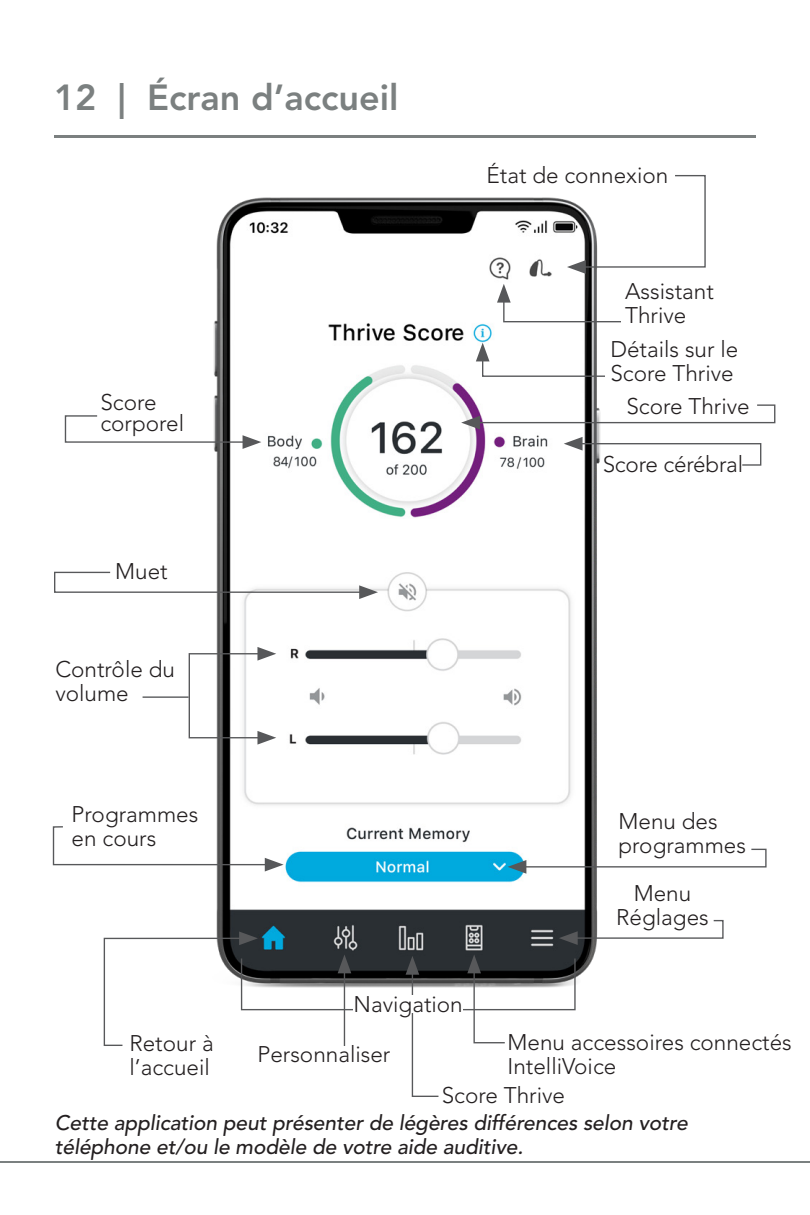
<style>
.page{position:relative;width:810px;height:1215px;background:#fff}
.page>*{position:absolute;margin:0;border:0;box-sizing:border-box;transform-origin:0 0}
._8__left_page_header{font:36px "Avenir LT SLI Std Heavy";color:#7b8080}
.Body{font:22.5px/24px "Avenir LT SLI Std Light";color:#231f20}
._9__footnote{font:italic 21px/24px "Avenir LT SLI Std Medium";letter-spacing:-.005em;color:#231f20}
</style>
<div class="page">
<hr style="left:54px;top:135px;width:702px;height:3px;background:#7b8080">
<hr style="left:0;top:1161px;width:810px;height:2px;background:#7b8080">
<img style="left:210px;top:197px;width:391px;height:806px">
<svg style="left:103px;top:931px;width:155px;height:115px"></svg>
<svg style="left:567px;top:175px;width:139px;height:99px"></svg>
<svg style="left:64px;top:415px;width:197px;height:34px"></svg>
<svg style="left:54px;top:571px;width:324px;height:28px"></svg>
<svg style="left:564px;top:437px;width:198px;height:29px"></svg>
<svg style="left:461px;top:404px;width:315px;height:25px"></svg>
<svg style="left:52px;top:825px;width:232px;height:46px"></svg>
<div style="left:241px;top:958px;width:335px;height:52px;border:1px solid #57585a"></div>
<div style="left:189px;top:653px;width:74px;height:85px;border:1px solid #57585a"></div>
<svg style="left:257px;top:731px;width:19px;height:14px"></svg>
<svg style="left:257px;top:647px;width:19px;height:14px"></svg>
<div style="left:72px;top:805px;width:136px;height:55px;background:#fff"></div>
<svg style="left:497px;top:284px;width:124px;height:39px"></svg>
<svg style="left:476px;top:343px;width:129px;height:35px"></svg>
<svg style="left:508px;top:848px;width:259px;height:26px"></svg>
<hr style="left:143px;top:696px;width:46px;height:2px;background:#57585a">
<hr style="left:344px;top:969px;width:1px;height:77px;background:#57585a">
<svg style="left:338px;top:955px;width:13px;height:18px"></svg>
<svg style="left:406px;top:956px;width:34px;height:141px"></svg>
<div style="left:354px;top:995px;width:109px;height:17px;background:#fff"></div>
<svg style="left:467px;top:955px;width:39px;height:89px"></svg>
<svg style="left:559px;top:919px;width:165px;height:26px"></svg>
<p class="_8__left_page_header" style="left:54px;top:76px;width:346px">12 | Écran d’accueil</p>
<p class="Body" style="left:100px;top:392px;width:85px;line-height:21px">Score corporel</p>
<p class="Body" style="left:115px;top:560px;width:54px">Muet</p>
<p class="Body" style="left:55px;top:658px;width:121px">Contrôle du volume</p>
<p class="Body" style="left:487px;top:163px;width:183px">État de connexion</p>
<p class="Body" style="left:625px;top:280px;width:90px">Assistant<br>Thrive</p>
<p class="Body" style="left:610px;top:337px;width:129px">Détails sur le<br>Score Thrive</p>
<p class="Body" style="left:626px;top:394px;width:125px">Score Thrive</p>
<p class="Body" style="left:603px;top:453px;width:142px">Score cérébral</p>
<p class="Body" style="left:72px;top:803px;width:128px">Programmes en cours</p>
<p class="Body" style="left:129px;top:1031px;width:86px">Retour à l’accueil</p>
<p class="Body" style="left:354px;top:992px;width:111px">Navigation</p>
<p class="Body" style="left:257px;top:1042px;width:134px">Personnaliser</p>
<p class="Body" style="left:618px;top:809px;width:129px">Menu des programmes</p>
<p class="Body" style="left:616px;top:881px;width:94px;text-align:center">Menu<br>Réglages</p>
<p class="Body" style="left:508px;top:1030px;width:286px">Menu accessoires connectés<br>IntelliVoice</p>
<p class="Body" style="left:442px;top:1083px;width:125px">Score Thrive</p>
<p class="_9__footnote" style="left:55px;top:1112px;width:634px">Cette application peut présenter de légères différences selon votre téléphone et/ou le modèle de votre aide auditive.</p>
</div>
